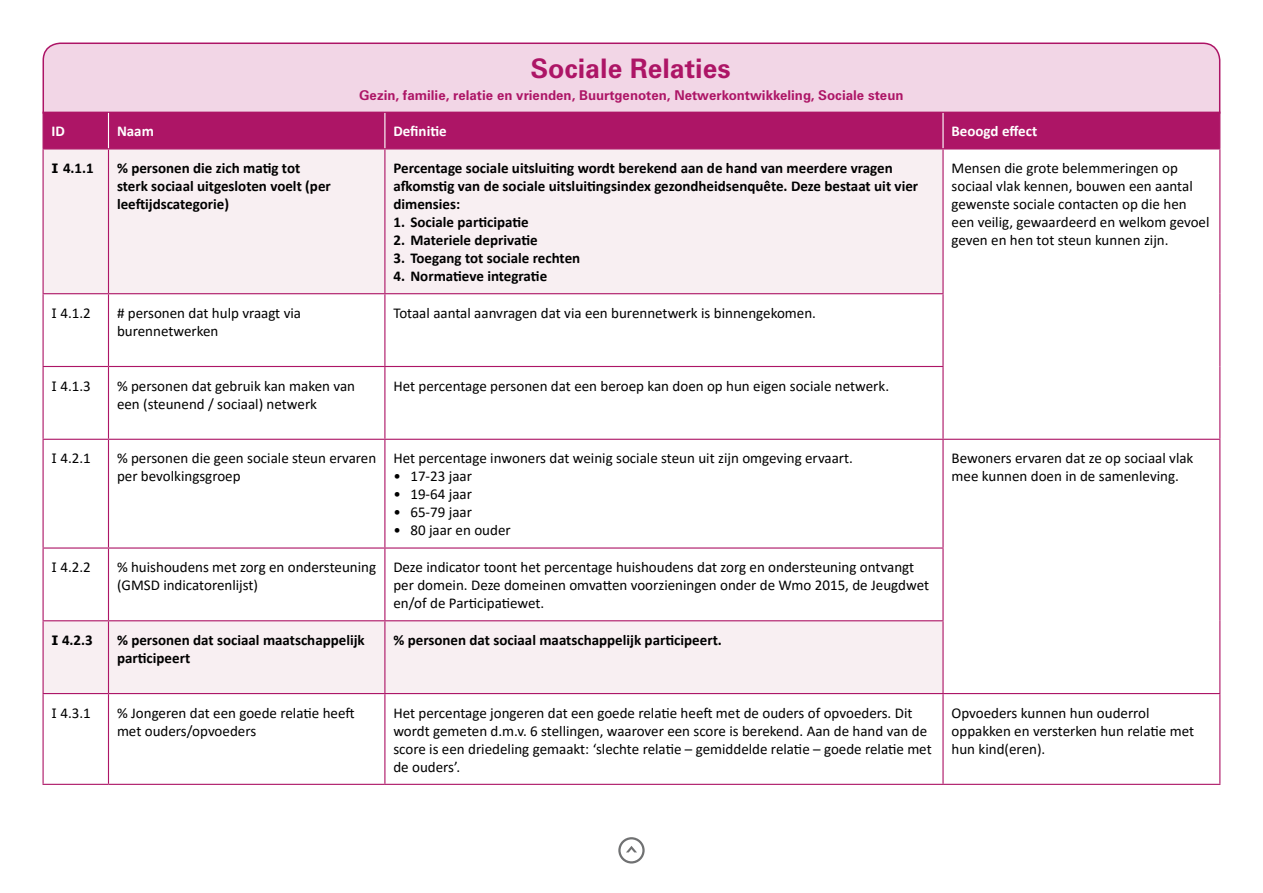
<style>
.page{position:relative;width:1263px;height:893px;background:#fff}
.page>*{position:absolute;margin:0;border:0;box-sizing:border-box;transform-origin:0 0}
.t1{font:700 27px "Zurich BT";color:#ad1566}
.t2{font:15px/18px "Calibri";color:#000}
.t3{font:700 15px/18px "Calibri";color:#000}
.t4{font:700 15px "Calibri";color:#fff}
.t5{font:700 13.5px "Zurich BT";color:#ad1566}
.s1{font-family:"Verdana";font-size:12.9px}
</style>
<div class="page">
<div style="left:618px;top:837px;width:27px;height:26px;border:2px solid #707172;border-radius:50%"></div>
<svg style="left:626px;top:846px;width:11px;height:6px"></svg>
<div style="left:42px;top:42px;width:1179px;height:72px;background:#f2d6e6"></div>
<div style="left:44px;top:113px;width:1175px;height:35px;background:#ad1566"></div>
<svg style="left:44px;top:150px;width:898px;height:543px"></svg>
<hr style="left:108px;top:113px;width:1px;height:35px;background:#fff">
<hr style="left:384px;top:113px;width:1px;height:35px;background:#fff">
<hr style="left:942px;top:113px;width:1px;height:35px;background:#fff">
<hr style="left:43px;top:112px;width:65px;height:1px;background:#ad1566">
<hr style="left:43px;top:113px;width:1px;height:35px;background:#ad1566">
<hr style="left:108px;top:112px;width:277px;height:1px;background:#ad1566">
<hr style="left:385px;top:112px;width:558px;height:1px;background:#ad1566">
<hr style="left:943px;top:112px;width:277px;height:1px;background:#ad1566">
<hr style="left:43px;top:148px;width:65px;height:2px;background:#ad1566">
<hr style="left:108px;top:148px;width:277px;height:2px;background:#ad1566">
<hr style="left:385px;top:148px;width:558px;height:2px;background:#ad1566">
<hr style="left:943px;top:148px;width:277px;height:2px;background:#ad1566">
<hr style="left:43px;top:150px;width:1px;height:143px;background:#ad1566">
<hr style="left:108px;top:150px;width:1px;height:143px;background:#ad1566">
<hr style="left:384px;top:150px;width:1px;height:143px;background:#ad1566">
<hr style="left:942px;top:150px;width:1px;height:143px;background:#ad1566">
<hr style="left:1219px;top:150px;width:1px;height:144px;background:#ad1566">
<hr style="left:43px;top:293px;width:65px;height:1px;background:#ad1566">
<hr style="left:43px;top:294px;width:1px;height:72px;background:#ad1566">
<hr style="left:108px;top:293px;width:277px;height:1px;background:#ad1566">
<hr style="left:108px;top:294px;width:1px;height:72px;background:#ad1566">
<hr style="left:385px;top:293px;width:558px;height:1px;background:#ad1566">
<hr style="left:384px;top:294px;width:1px;height:72px;background:#ad1566">
<hr style="left:942px;top:294px;width:1px;height:72px;background:#ad1566">
<hr style="left:1219px;top:294px;width:1px;height:72px;background:#ad1566">
<hr style="left:43px;top:366px;width:65px;height:1px;background:#ad1566">
<hr style="left:43px;top:367px;width:1px;height:72px;background:#ad1566">
<hr style="left:108px;top:366px;width:277px;height:1px;background:#ad1566">
<hr style="left:108px;top:367px;width:1px;height:72px;background:#ad1566">
<hr style="left:385px;top:366px;width:558px;height:1px;background:#ad1566">
<hr style="left:384px;top:367px;width:1px;height:72px;background:#ad1566">
<hr style="left:942px;top:367px;width:1px;height:72px;background:#ad1566">
<hr style="left:1219px;top:366px;width:1px;height:73px;background:#ad1566">
<hr style="left:43px;top:439px;width:65px;height:1px;background:#ad1566">
<hr style="left:43px;top:440px;width:1px;height:107px;background:#ad1566">
<hr style="left:108px;top:439px;width:277px;height:1px;background:#ad1566">
<hr style="left:108px;top:440px;width:1px;height:107px;background:#ad1566">
<hr style="left:385px;top:439px;width:558px;height:1px;background:#ad1566">
<hr style="left:384px;top:440px;width:1px;height:107px;background:#ad1566">
<hr style="left:943px;top:439px;width:277px;height:1px;background:#ad1566">
<hr style="left:942px;top:440px;width:1px;height:107px;background:#ad1566">
<hr style="left:1219px;top:440px;width:1px;height:108px;background:#ad1566">
<hr style="left:43px;top:547px;width:65px;height:2px;background:#ad1566">
<hr style="left:43px;top:549px;width:1px;height:71px;background:#ad1566">
<hr style="left:108px;top:547px;width:277px;height:2px;background:#ad1566">
<hr style="left:108px;top:549px;width:1px;height:71px;background:#ad1566">
<hr style="left:385px;top:547px;width:558px;height:2px;background:#ad1566">
<hr style="left:384px;top:549px;width:1px;height:71px;background:#ad1566">
<hr style="left:942px;top:549px;width:1px;height:71px;background:#ad1566">
<hr style="left:1219px;top:548px;width:1px;height:73px;background:#ad1566">
<hr style="left:43px;top:620px;width:65px;height:1px;background:#ad1566">
<hr style="left:43px;top:621px;width:1px;height:72px;background:#ad1566">
<hr style="left:108px;top:620px;width:277px;height:1px;background:#ad1566">
<hr style="left:108px;top:621px;width:1px;height:72px;background:#ad1566">
<hr style="left:385px;top:620px;width:558px;height:1px;background:#ad1566">
<hr style="left:384px;top:621px;width:1px;height:72px;background:#ad1566">
<hr style="left:942px;top:621px;width:1px;height:72px;background:#ad1566">
<hr style="left:1219px;top:621px;width:1px;height:72px;background:#ad1566">
<hr style="left:43px;top:693px;width:65px;height:1px;background:#ad1566">
<hr style="left:43px;top:694px;width:1px;height:90px;background:#ad1566">
<hr style="left:108px;top:693px;width:277px;height:1px;background:#ad1566">
<hr style="left:108px;top:694px;width:1px;height:90px;background:#ad1566">
<hr style="left:385px;top:693px;width:558px;height:1px;background:#ad1566">
<hr style="left:384px;top:694px;width:1px;height:90px;background:#ad1566">
<hr style="left:943px;top:693px;width:277px;height:1px;background:#ad1566">
<hr style="left:942px;top:694px;width:1px;height:90px;background:#ad1566">
<hr style="left:1219px;top:694px;width:1px;height:90px;background:#ad1566">
<hr style="left:43px;top:784px;width:65px;height:1px;background:#ad1566">
<hr style="left:108px;top:784px;width:277px;height:1px;background:#ad1566">
<hr style="left:385px;top:784px;width:558px;height:1px;background:#ad1566">
<hr style="left:943px;top:784px;width:277px;height:1px;background:#ad1566">
<hr style="left:1219px;top:113px;width:1px;height:35px;background:#ad1566">
<h1 class="t1" style="left:530px;top:52px;width:202px">Sociale Relaties</h1>
<p class="t5" style="left:359px;top:87px;width:546px">Gezin, familie, relatie en vrienden, Buurtgenoten, Netwerkontwikkeling, Sociale steun</p>
<p class="t4" style="left:52px;top:121px;width:15px">ID</p>
<p class="t4" style="left:117px;top:121px;width:38px">Naam</p>
<p class="t4" style="left:393px;top:121px;width:55px">Definitie</p>
<p class="t4" style="left:951px;top:121px;width:87px">Beoogd effect</p>
<p class="t3" style="left:52px;top:158px;width:44px"><span class="s1">I</span> 4.1.1</p>
<p class="t3" style="left:117px;top:158px;width:215px">% personen die zich matig tot sterk sociaal uitgesloten voelt (per leeftijdscategorie)</p>
<p class="t3" style="left:393px;top:158px;width:526px">Percentage sociale uitsluiting wordt berekend aan de hand van meerdere vragen afkomstig van de sociale uitsluitingsindex gezondheidsenquête. Deze bestaat uit vier dimensies:</p>
<p class="t3" style="left:393px;top:212px;width:137px">1. Sociale participatie</p>
<p class="t3" style="left:393px;top:230px;width:146px">2. Materiele deprivatie</p>
<p class="t3" style="left:393px;top:248px;width:188px">3. Toegang tot sociale rechten</p>
<p class="t3" style="left:393px;top:266px;width:155px">4. Normatieve integratie</p>
<p class="t2" style="left:951px;top:159px;width:259px">Mensen die grote belemmeringen op sociaal vlak kennen, bouwen een aantal gewenste sociale contacten op die hen een veilig, gewaardeerd en welkom gevoel geven en hen tot steun kunnen zijn.</p>
<p class="t2" style="left:52px;top:303px;width:41px"><span class="s1">I</span> 4.1.2</p>
<p class="t2" style="left:117px;top:303px;width:186px"># personen dat hulp vraagt via burennetwerken</p>
<p class="t2" style="left:393px;top:303px;width:424px">Totaal aantal aanvragen dat via een burennetwerk is binnengekomen.</p>
<p class="t2" style="left:52px;top:376px;width:41px"><span class="s1">I</span> 4.1.3</p>
<p class="t2" style="left:117px;top:376px;width:240px">% personen dat gebruik kan maken van een (steunend / sociaal) netwerk</p>
<p class="t2" style="left:393px;top:376px;width:497px">Het percentage personen dat een beroep kan doen op hun eigen sociale netwerk.</p>
<p class="t2" style="left:52px;top:449px;width:41px"><span class="s1">I</span> 4.2.1</p>
<p class="t2" style="left:117px;top:449px;width:261px">% personen die geen sociale steun ervaren per bevolkingsgroep</p>
<p class="t2" style="left:393px;top:449px;width:461px">Het percentage inwoners dat weinig sociale steun uit zijn omgeving ervaart.</p>
<p class="t2" style="left:393px;top:467px;width:80px">• 17-23 jaar</p>
<p class="t2" style="left:393px;top:485px;width:80px">• 19-64 jaar</p>
<p class="t2" style="left:393px;top:503px;width:80px">• 65-79 jaar</p>
<p class="t2" style="left:393px;top:521px;width:119px">• 80 jaar en ouder</p>
<p class="t2" style="left:52px;top:558px;width:41px"><span class="s1">I</span> 4.2.2</p>
<p class="t2" style="left:117px;top:558px;width:261px">% huishoudens met zorg en ondersteuning (GMSD indicatorenlijst)</p>
<p class="t2" style="left:393px;top:558px;width:537px">Deze indicator toont het percentage huishoudens dat zorg en ondersteuning ontvangt per domein. Deze domeinen omvatten voorzieningen onder de Wmo 2015, de Jeugdwet en/of de Participatiewet.</p>
<p class="t3" style="left:52px;top:630px;width:43px"><span class="s1">I</span> 4.2.3</p>
<p class="t3" style="left:117px;top:630px;width:249px">% personen dat sociaal maatschappelijk participeert</p>
<p class="t3" style="left:393px;top:630px;width:330px">% personen dat sociaal maatschappelijk participeert.</p>
<p class="t2" style="left:951px;top:449px;width:243px">Bewoners ervaren dat ze op sociaal vlak mee kunnen doen in de samenleving.</p>
<p class="t2" style="left:52px;top:703px;width:41px"><span class="s1">I</span> 4.3.1</p>
<p class="t2" style="left:117px;top:703px;width:239px">% Jongeren dat een goede relatie heeft met ouders/opvoeders</p>
<p class="t2" style="left:393px;top:703px;width:540px">Het percentage jongeren dat een goede relatie heeft met de ouders of opvoeders. Dit wordt gemeten d.m.v. 6 stellingen, waarover een score is berekend. Aan de hand van de score is een driedeling gemaakt: ‘slechte relatie – gemiddelde relatie – goede relatie met de ouders’.</p>
<p class="t2" style="left:951px;top:703px;width:244px">Opvoeders kunnen hun ouderrol oppakken en versterken hun relatie met hun kind(eren).</p>
</div>
